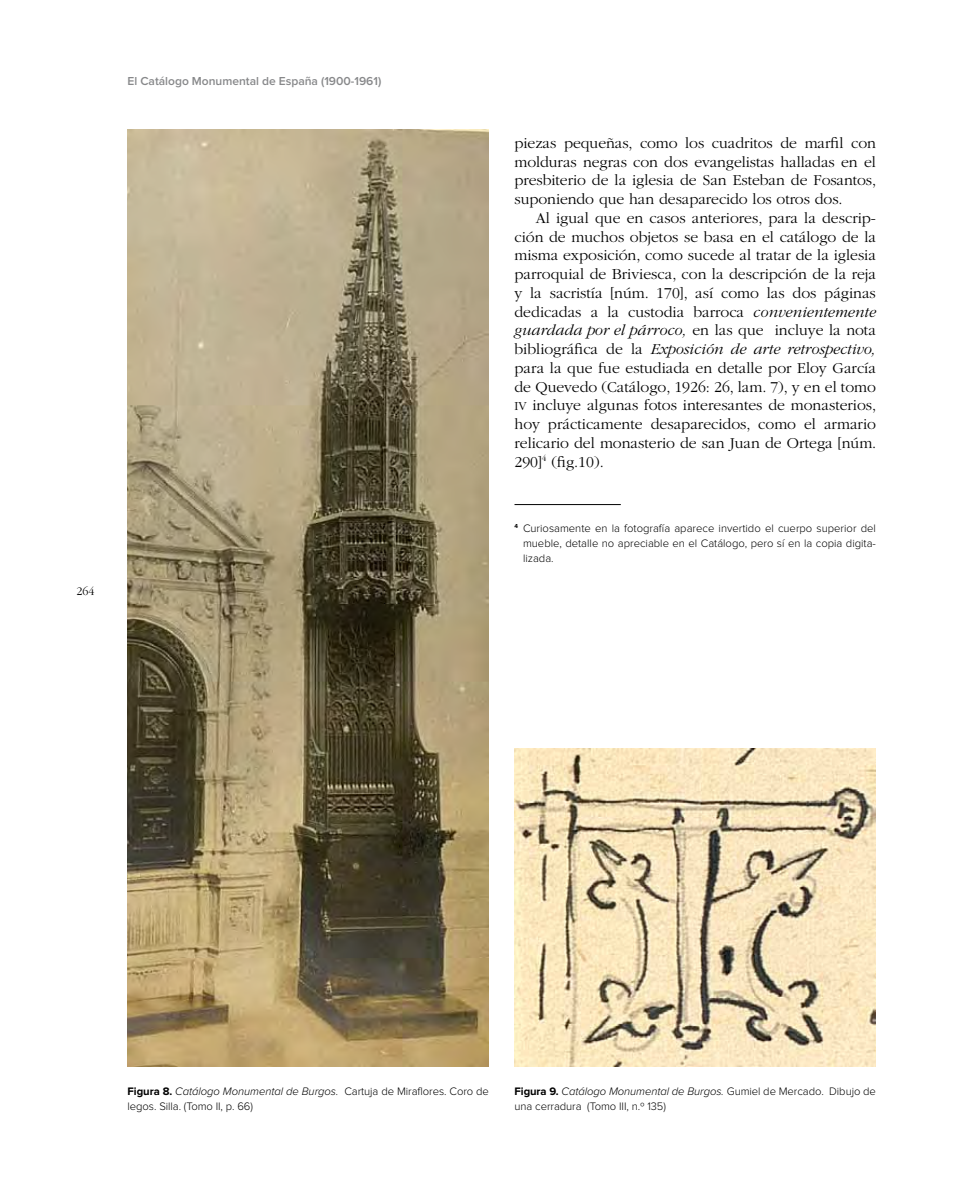
<style>
.page{position:relative;width:978px;height:1191px;background:#fff}
.page>*{position:absolute;margin:0;border:0;box-sizing:border-box;transform-origin:0 0}
.t1{font:300 15.75px/18.8px "ITC Garamond Std";color:#000;text-align:justify}
.t2{font:600 12px "Proxima Nova";color:#87888a}
.t3{font:300 12px "ITC Garamond Std";color:#000}
.t4{font:300 11.25px/15px "Proxima Nova";color:#000}
.t5{font:700 6px "Proxima Nova";color:#000}
.s1{font-style:italic}
.s2{font-size:12.75px}
.s3{font-weight:700}
</style>
<div class="page">
<img style="left:128px;top:129px;width:361px;height:938px">
<img style="left:514px;top:748px;width:362px;height:319px">
<hr style="left:514px;top:504px;width:107px;height:1px;background:#000">
<p class="t2" style="left:128px;top:76px;width:255px">El Catálogo Monumental de España (1900-1961)</p>
<p class="t3" style="left:77px;top:585px;width:19px">264</p>
<p class="t1" style="left:514px;top:134px;width:363px">piezas pequeñas, como los cuadritos de marfil con molduras negras con dos evangelistas halladas en el presbiterio de la iglesia de San Esteban de Fosantos, suponiendo que han desaparecido los otros dos.</p>
<p class="t1" style="left:514px;top:209px;width:363px;text-indent:21px">Al igual que en casos anteriores, para la descrip&shy;ción de muchos objetos se basa en el catálogo de la misma exposición, como sucede al tratar de la iglesia parroquial de Briviesca, con la descripción de la reja y la sacristía [núm. 170], así como las dos páginas dedicadas a la custodia barroca <span class="s1">convenientemente guardada por el párroco,</span> en las que incluye la nota bibliográfica de la <span class="s1">Exposición de arte retrospectivo, </span>para la que fue estudiada en detalle por Eloy García de Quevedo (Catálogo, 1926: 26, lam. 7), y en el tomo <span class="s2">IV</span> incluye algunas fotos interesantes de monasterios, hoy prácticamente desaparecidos, como el armario relicario del monasterio de san Juan de Ortega [núm.<br>290]<sup>4</sup> (fig.10).</p>
<p class="t5" style="left:514px;top:523px;width:5px">4</p>
<p class="t4" style="left:523px;top:521px;width:354px;text-align:justify">Curiosamente en la fotografía aparece invertido el cuerpo superior del mueble, detalle no apreciable en el Catálogo, pero sí en la copia digita&shy;lizada.</p>
<p class="t4" style="left:128px;top:1083px;width:363px"><span class="s3">Figura 8.</span> <span class="s1">Catálogo Monumental de Burgos.</span> Cartuja de Miraflores. Coro de legos. Silla. (Tomo II, p. 66)</p>
<p class="t4" style="left:514px;top:1083px;width:363px"><span class="s3">Figura 9.</span> <span class="s1">Catálogo Monumental de Burgos.</span> Gumiel de Mercado. Dibujo de una cerradura (Tomo III, n.º 135)</p>
</div>
